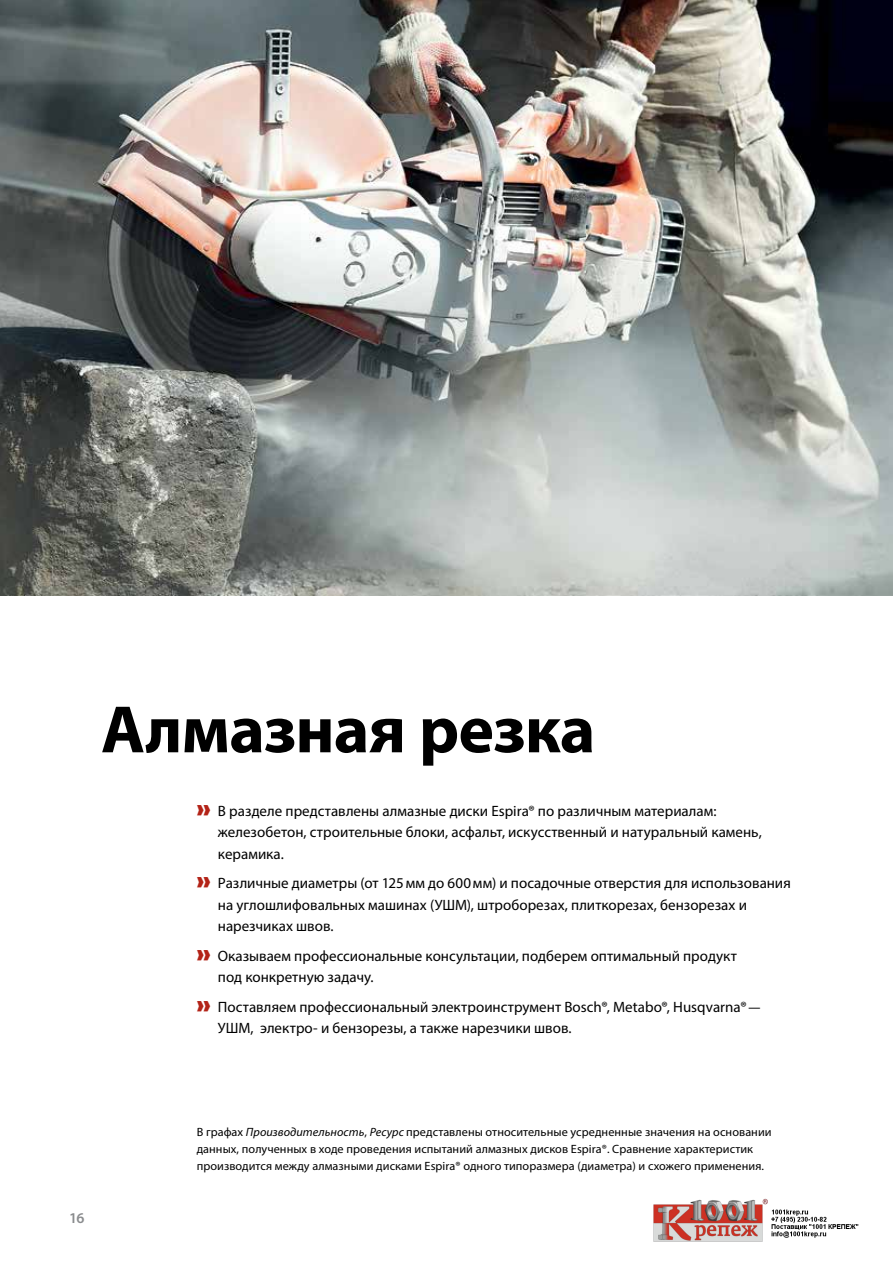
<style>
.page{position:relative;width:893px;height:1263px;background:#fff}
.page>*{position:absolute;margin:0;border:0;box-sizing:border-box;transform-origin:0 0}
.t1{font:700 67.5px "Myriad Pro";letter-spacing:-.015em;color:#000}
.t2{font:15px/21.3px "Myriad Pro";color:#000}
.t3{font:600 15px "Myriad Pro";color:#8a8c8e}
.t4{font:12px/17px "Myriad Pro";letter-spacing:.005em;color:#000}
.s1{font-family:"Gill Sans";font-weight:800;font-size:19.5px;color:#b32317}
.s2{font-style:italic}
</style>
<div class="page">
<img style="left:0;top:0;width:893px;height:595px">
<img style="left:653px;top:1198px;width:206px;height:44px">
<h1 class="t1" style="left:101px;top:685px;width:496px">Алмазная резка</h1>
<p class="t2" style="left:218px;top:800px;width:545px;text-indent:-21px"><span class="s1">»</span> В разделе представлены алмазные диски Espira® по различным материалам: железобетон, строительные блоки, асфальт, искусственный и натуральный камень, керамика.</p>
<p class="t2" style="left:218px;top:872px;width:574px;text-indent:-21px"><span class="s1">»</span> Различные диаметры (от 125мм до 600мм) и посадочные отверстия для использования на углошлифовальных машинах (УШМ), штроборезах, плиткорезах, бензорезах и нарезчиках швов.</p>
<p class="t2" style="left:218px;top:945px;width:521px;text-indent:-21px"><span class="s1">»</span> Оказываем профессиональные консультации, подберем оптимальный продукт под конкретную задачу.</p>
<p class="t2" style="left:218px;top:996px;width:544px;text-indent:-21px"><span class="s1">»</span> Поставляем профессиональный электроинструмент Bosch®, Metabo®, Husqvarna®—<br>УШМ, электро- и бензорезы, а также нарезчики швов.</p>
<p class="t3" style="left:69px;top:1208px;width:17px">16</p>
<p class="t4" style="left:197px;top:1123px;width:576px">В графах <span class="s2">Производительность</span>, <span class="s2">Ресурс</span> представлены относительные усредненные значения на основании данных, полученных в ходе проведения испытаний алмазных дисков Espira®. Сравнение характеристик производится между алмазными дисками Espira® одного типоразмера (диаметра) и схожего применения.</p>
</div>
